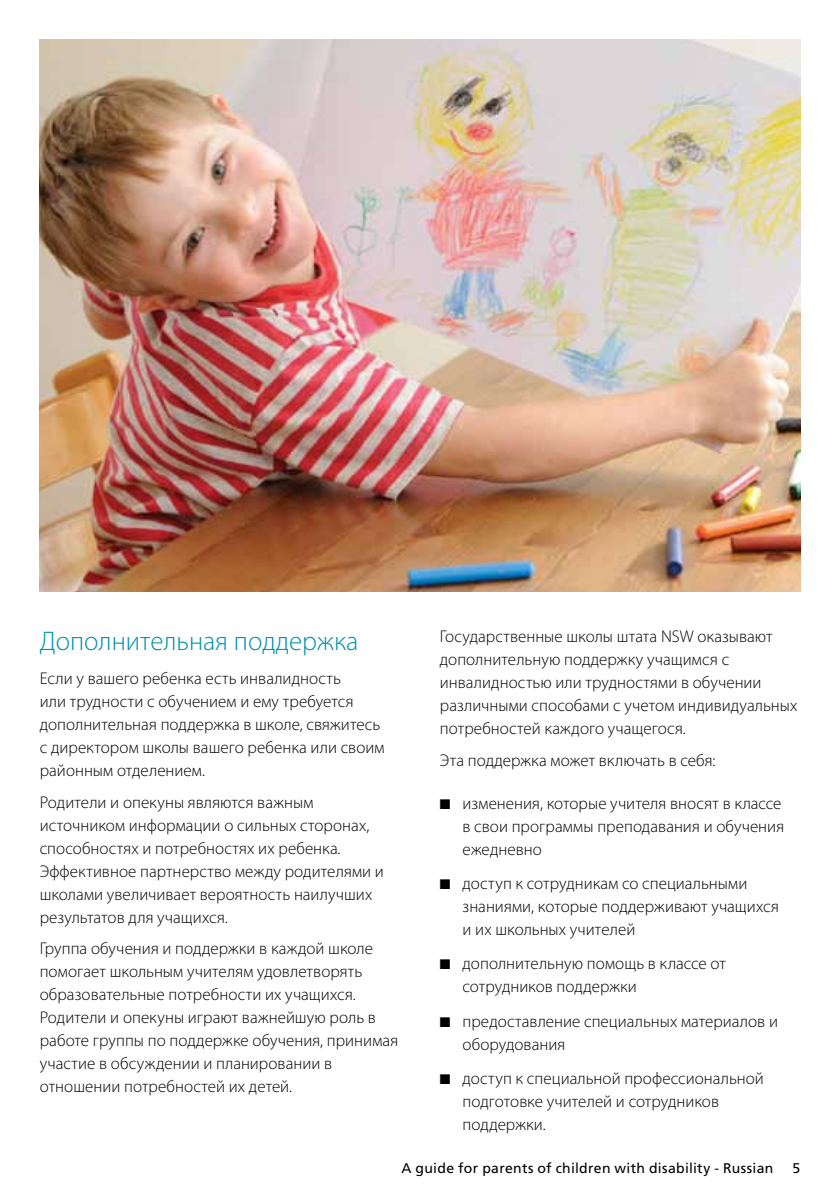
<style>
.page{position:relative;width:840px;height:1191px;background:#fff}
.page>*{position:absolute;margin:0;border:0;box-sizing:border-box;transform-origin:0 0}
.t1{font:300 27px "Myriad Pro";color:#0091af}
.t2{font:300 17px/23px "Myriad Pro";letter-spacing:.005em;color:#000}
.t3{font:14px "Frutiger LT Std";letter-spacing:.02em;color:#000}
</style>
<div class="page">
<img style="left:40px;top:40px;width:759px;height:551px">
<p class="t2" style="left:439px;top:625px;width:359px">Государственные школы штата NSW оказывают дополнительную поддержку учащимся с инвалидностью или трудностями в обучении различными способами с учетом индивидуальных потребностей каждого учащегося.</p>
<p class="t2" style="left:439px;top:748px;width:277px">Эта поддержка может включать в себя:</p>
<p class="t2" style="left:462px;top:791px;width:323px;text-indent:-23px">■ изменения, которые учителя вносят в классе в свои программы преподавания и обучения ежедневно</p>
<p class="t2" style="left:462px;top:871px;width:318px;text-indent:-23px">■ доступ к сотрудникам со специальными знаниями, которые поддерживают учащихся и их школьных учителей</p>
<p class="t2" style="left:462px;top:952px;width:265px;text-indent:-23px">■ дополнительную помощь в классе от сотрудников поддержки</p>
<p class="t2" style="left:462px;top:1009px;width:317px;text-indent:-23px">■ предоставление специальных материалов и оборудования</p>
<p class="t2" style="left:462px;top:1066px;width:303px;text-indent:-23px">■ доступ к специальной профессиональной подготовке учителей и сотрудников поддержки.</p>
<p class="t3" style="left:401px;top:1160px;width:373px">A guide for parents of children with disability - Russian</p>
<p class="t3" style="left:792px;top:1160px;width:9px">5</p>
<h1 class="t1" style="left:40px;top:624px;width:320px">Дополнительная поддержка</h1>
<p class="t2" style="left:40px;top:667px;width:346px">Если у вашего ребенка есть инвалидность<br>или трудности с обучением и ему требуется дополнительная поддержка в школе, свяжитесь с директором школы вашего ребенка или своим районным отделением.</p>
<p class="t2" style="left:40px;top:790px;width:345px">Родители и опекуны являются важным источником информации о сильных сторонах, способностях и потребностях их ребенка.<br>Эффективное партнерство между родителями и школами увеличивает вероятность наилучших результатов для учащихся.</p>
<p class="t2" style="left:40px;top:937px;width:360px">Группа обучения и поддержки в каждой школе помогает школьным учителям удовлетворять образовательные потребности их учащихся.<br>Родители и опекуны играют важнейшую роль в работе группы по поддержке обучения, принимая участие в обсуждении и планировании в отношении потребностей их детей.</p>
</div>
